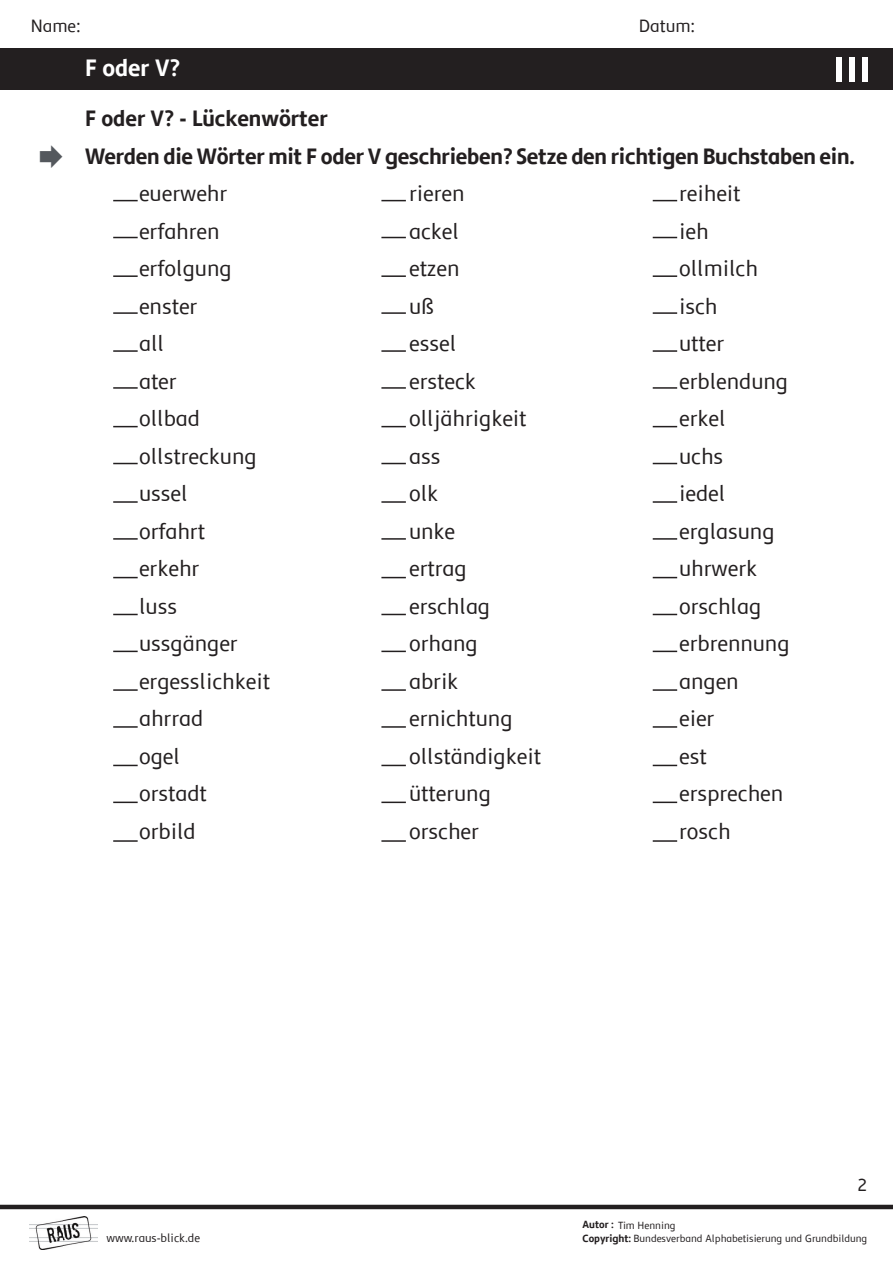
<style>
.page{position:relative;width:893px;height:1263px;background:#fff}
.page>*{position:absolute;margin:0;border:0;box-sizing:border-box;transform-origin:0 0}
.t1{font:700 24px "Semikolon Plus";color:#fff}
.t2{font:22.5px "Semikolon Plus";color:#231f20}
.t3{font:700 22.5px/37.5px "Semikolon Plus";letter-spacing:-.01em;color:#231f20}
.t4{font:18px "Semikolon Plus";color:#231f20}
.t5{font:12px "Semikolon Plus";color:#231f20}
.t6{font:10.5px "Semikolon Plus";color:#231f20}
.s1{font-weight:700}
</style>
<div class="page">
<img style="left:30px;top:1216px;width:67px;height:33px">
<hr style="left:0;top:1205px;width:893px;height:4px;background:#231f20">
<div style="left:0;top:48px;width:893px;height:41px;background:#231f20"></div>
<div style="left:862px;top:57px;width:5px;height:25px;background:#fff"></div>
<div style="left:850px;top:57px;width:5px;height:25px;background:#fff"></div>
<div style="left:837px;top:57px;width:5px;height:25px;background:#fff"></div>
<svg style="left:113px;top:614px;width:25px;height:1px"></svg>
<svg style="left:113px;top:577px;width:25px;height:1px"></svg>
<hr style="left:113px;top:538px;width:25px;height:2px;background:#231f20">
<hr style="left:113px;top:501px;width:25px;height:2px;background:#231f20">
<svg style="left:113px;top:463px;width:25px;height:1px"></svg>
<svg style="left:113px;top:426px;width:25px;height:1px"></svg>
<hr style="left:113px;top:387px;width:25px;height:2px;background:#231f20">
<hr style="left:113px;top:350px;width:25px;height:2px;background:#231f20">
<hr style="left:113px;top:312px;width:25px;height:2px;background:#231f20">
<hr style="left:113px;top:275px;width:25px;height:2px;background:#231f20">
<svg style="left:113px;top:237px;width:25px;height:1px"></svg>
<svg style="left:113px;top:200px;width:25px;height:1px"></svg>
<svg style="left:381px;top:614px;width:25px;height:1px"></svg>
<svg style="left:381px;top:577px;width:25px;height:1px"></svg>
<hr style="left:381px;top:538px;width:25px;height:2px;background:#231f20">
<hr style="left:381px;top:501px;width:25px;height:2px;background:#231f20">
<svg style="left:381px;top:463px;width:25px;height:1px"></svg>
<svg style="left:381px;top:426px;width:25px;height:1px"></svg>
<hr style="left:381px;top:387px;width:25px;height:2px;background:#231f20">
<hr style="left:381px;top:350px;width:25px;height:2px;background:#231f20">
<hr style="left:381px;top:312px;width:25px;height:2px;background:#231f20">
<hr style="left:381px;top:275px;width:25px;height:2px;background:#231f20">
<svg style="left:381px;top:237px;width:25px;height:1px"></svg>
<svg style="left:381px;top:200px;width:25px;height:1px"></svg>
<svg style="left:653px;top:614px;width:24px;height:1px"></svg>
<svg style="left:653px;top:577px;width:24px;height:1px"></svg>
<hr style="left:653px;top:538px;width:24px;height:2px;background:#231f20">
<hr style="left:653px;top:501px;width:24px;height:2px;background:#231f20">
<svg style="left:653px;top:463px;width:24px;height:1px"></svg>
<svg style="left:653px;top:426px;width:24px;height:1px"></svg>
<hr style="left:653px;top:387px;width:24px;height:2px;background:#231f20">
<hr style="left:653px;top:350px;width:24px;height:2px;background:#231f20">
<hr style="left:653px;top:312px;width:24px;height:2px;background:#231f20">
<hr style="left:653px;top:275px;width:24px;height:2px;background:#231f20">
<svg style="left:653px;top:237px;width:24px;height:1px"></svg>
<svg style="left:653px;top:200px;width:24px;height:1px"></svg>
<hr style="left:113px;top:840px;width:25px;height:2px;background:#231f20">
<hr style="left:113px;top:801px;width:25px;height:2px;background:#231f20">
<svg style="left:113px;top:765px;width:25px;height:1px"></svg>
<hr style="left:113px;top:726px;width:25px;height:2px;background:#231f20">
<hr style="left:113px;top:689px;width:25px;height:2px;background:#231f20">
<svg style="left:113px;top:651px;width:25px;height:1px"></svg>
<hr style="left:381px;top:840px;width:25px;height:2px;background:#231f20">
<hr style="left:381px;top:801px;width:25px;height:2px;background:#231f20">
<svg style="left:381px;top:765px;width:25px;height:1px"></svg>
<hr style="left:381px;top:726px;width:25px;height:2px;background:#231f20">
<hr style="left:381px;top:689px;width:25px;height:2px;background:#231f20">
<svg style="left:381px;top:651px;width:25px;height:1px"></svg>
<hr style="left:653px;top:840px;width:24px;height:2px;background:#231f20">
<hr style="left:653px;top:801px;width:24px;height:2px;background:#231f20">
<svg style="left:653px;top:765px;width:24px;height:1px"></svg>
<hr style="left:653px;top:726px;width:24px;height:2px;background:#231f20">
<hr style="left:653px;top:689px;width:24px;height:2px;background:#231f20">
<svg style="left:653px;top:651px;width:24px;height:1px"></svg>
<p class="t4" style="left:31px;top:16px;width:51px">Name:</p>
<p class="t4" style="left:639px;top:16px;width:57px">Datum:</p>
<p class="t1" style="left:85px;top:55px;width:97px">F oder V?</p>
<p class="t3" style="left:85px;top:100px;width:771px">F oder V? - Lückenwörter<br>Werden die Wörter mit F oder V geschrieben? Setze den richtigen Buchstaben ein.</p>
<p class="t2" style="left:139px;top:181px;width:90px">euerwehr</p>
<p class="t2" style="left:409px;top:181px;width:57px">rieren</p>
<p class="t2" style="left:679px;top:181px;width:63px">reiheit</p>
<p class="t2" style="left:139px;top:219px;width:82px">erfahren</p>
<p class="t2" style="left:409px;top:219px;width:51px">ackel</p>
<p class="t2" style="left:679px;top:219px;width:31px">ieh</p>
<p class="t2" style="left:139px;top:257px;width:94px">erfolgung</p>
<p class="t2" style="left:409px;top:257px;width:52px">etzen</p>
<p class="t2" style="left:679px;top:257px;width:80px">ollmilch</p>
<p class="t2" style="left:139px;top:294px;width:60px">enster</p>
<p class="t2" style="left:409px;top:294px;width:27px">uß</p>
<p class="t2" style="left:679px;top:294px;width:40px">isch</p>
<p class="t2" style="left:139px;top:332px;width:26px">all</p>
<p class="t2" style="left:409px;top:332px;width:49px">essel</p>
<p class="t2" style="left:679px;top:332px;width:47px">utter</p>
<p class="t2" style="left:139px;top:369px;width:39px">ater</p>
<p class="t2" style="left:409px;top:369px;width:68px">ersteck</p>
<p class="t2" style="left:679px;top:369px;width:111px">erblendung</p>
<p class="t2" style="left:139px;top:407px;width:63px">ollbad</p>
<p class="t2" style="left:409px;top:407px;width:119px">olljährigkeit</p>
<p class="t2" style="left:679px;top:407px;width:48px">erkel</p>
<p class="t2" style="left:139px;top:444px;width:119px">ollstreckung</p>
<p class="t2" style="left:409px;top:444px;width:33px">ass</p>
<p class="t2" style="left:679px;top:444px;width:46px">uchs</p>
<p class="t2" style="left:139px;top:482px;width:50px">ussel</p>
<p class="t2" style="left:409px;top:482px;width:31px">olk</p>
<p class="t2" style="left:679px;top:482px;width:48px">iedel</p>
<p class="t2" style="left:139px;top:519px;width:67px">orfahrt</p>
<p class="t2" style="left:409px;top:519px;width:48px">unke</p>
<p class="t2" style="left:679px;top:519px;width:97px">erglasung</p>
<p class="t2" style="left:139px;top:557px;width:62px">erkehr</p>
<p class="t2" style="left:409px;top:557px;width:59px">ertrag</p>
<p class="t2" style="left:679px;top:557px;width:80px">uhrwerk</p>
<p class="t2" style="left:139px;top:594px;width:40px">luss</p>
<p class="t2" style="left:409px;top:594px;width:83px">erschlag</p>
<p class="t2" style="left:679px;top:594px;width:84px">orschlag</p>
<p class="t2" style="left:139px;top:632px;width:100px">ussgänger</p>
<p class="t2" style="left:409px;top:632px;width:70px">orhang</p>
<p class="t2" style="left:679px;top:632px;width:112px">erbrennung</p>
<p class="t2" style="left:139px;top:669px;width:132px">ergesslichkeit</p>
<p class="t2" style="left:409px;top:669px;width:51px">abrik</p>
<p class="t2" style="left:679px;top:669px;width:61px">angen</p>
<p class="t2" style="left:139px;top:707px;width:66px">ahrrad</p>
<p class="t2" style="left:409px;top:707px;width:105px">ernichtung</p>
<p class="t2" style="left:679px;top:707px;width:37px">eier</p>
<p class="t2" style="left:139px;top:744px;width:42px">ogel</p>
<p class="t2" style="left:409px;top:744px;width:133px">ollständigkeit</p>
<p class="t2" style="left:679px;top:744px;width:29px">est</p>
<p class="t2" style="left:139px;top:782px;width:69px">orstadt</p>
<p class="t2" style="left:409px;top:782px;width:83px">ütterung</p>
<p class="t2" style="left:679px;top:782px;width:106px">ersprechen</p>
<p class="t2" style="left:139px;top:819px;width:58px">orbild</p>
<p class="t2" style="left:409px;top:819px;width:71px">orscher</p>
<p class="t2" style="left:679px;top:819px;width:53px">rosch</p>
<p class="t6" style="left:583px;top:1219px;width:94px"><span class="s1">Autor :</span> Tim Henning</p>
<p class="t4" style="left:858px;top:1175px;width:11px">2</p>
<p class="t5" style="left:107px;top:1231px;width:95px">www.raus-blick.de</p>
<p class="t6" style="left:583px;top:1232px;width:286px"><span class="s1">Copyright:</span> Bundesverband Alphabetisierung und Grundbildung</p>
</div>
